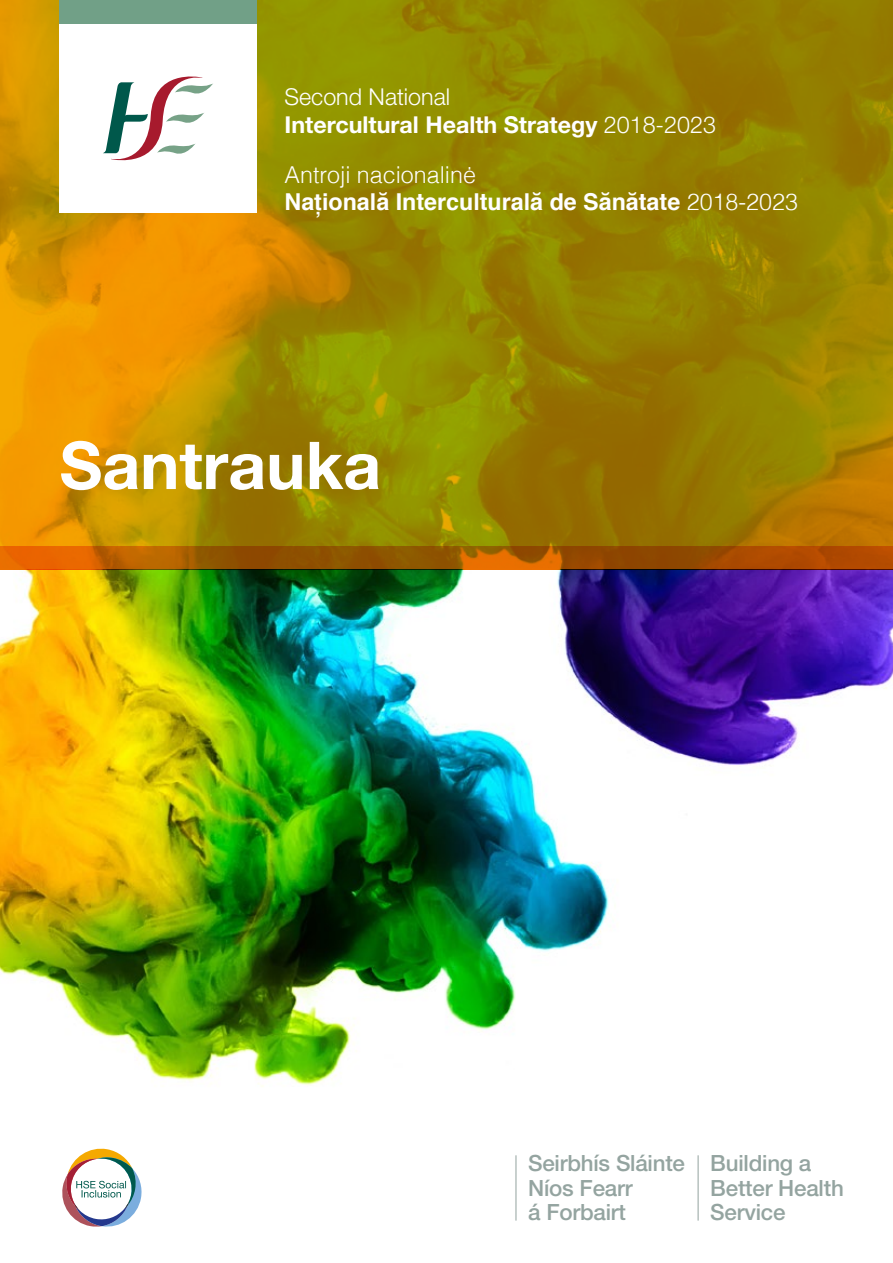
<style>
.page{position:relative;width:893px;height:1263px;background:#fff}
.page>*{position:absolute;margin:0;border:0;box-sizing:border-box;transform-origin:0 0}
.t1{font:700 66px "Helvetica Neue LT Std";color:#fff}
.t2{font:700 23.25px/27.9px "Helvetica";color:#fff}
.t3{font:700 23.25px/27.9px "Helvetica Neue LT Std";color:#fff}
.t4{font:500 22.35px/24.5px "Helvetica Neue LT Std";letter-spacing:-.01em;color:#94a4a0}
.s1{font-weight:300}
</style>
<div class="page">
<img style="left:0;top:0;width:893px;height:1167px">
<hr style="left:698px;top:1155px;width:1px;height:65px;background:#94a4a0">
<hr style="left:515px;top:1155px;width:1px;height:65px;background:#94a4a0">
<svg style="left:60px;top:1146px;width:83px;height:81px"></svg>
<svg style="left:0;top:546px;width:893px;height:24px;background:#a55200"></svg>
<div style="left:60px;top:0;width:197px;height:24px;background:#71a087"></div>
<div style="left:60px;top:24px;width:197px;height:189px;background:#fff"></div>
<svg style="left:103px;top:76px;width:110px;height:84px"></svg>
<p class="t3" style="left:285px;top:82px;width:433px"><span class="s1">Second National<br></span>Intercultural Health Strategy <span class="s1">2018-2023</span></p>
<p class="t2" style="left:285px;top:161px;width:515px"><span class="s1">Antroji nacionalinė<br></span>Națională Interculturală de Sănătate <span class="s1">2018-2023</span></p>
<h1 class="t1" style="left:60px;top:425px;width:323px">Santrauka</h1>
<p class="t4" style="left:528px;top:1151px;width:158px">Seirbhís Sláinte<br>Níos Fearr<br>á Forbairt</p>
<p class="t4" style="left:710px;top:1151px;width:135px">Building a<br>Better Health<br>Service</p>
</div>
